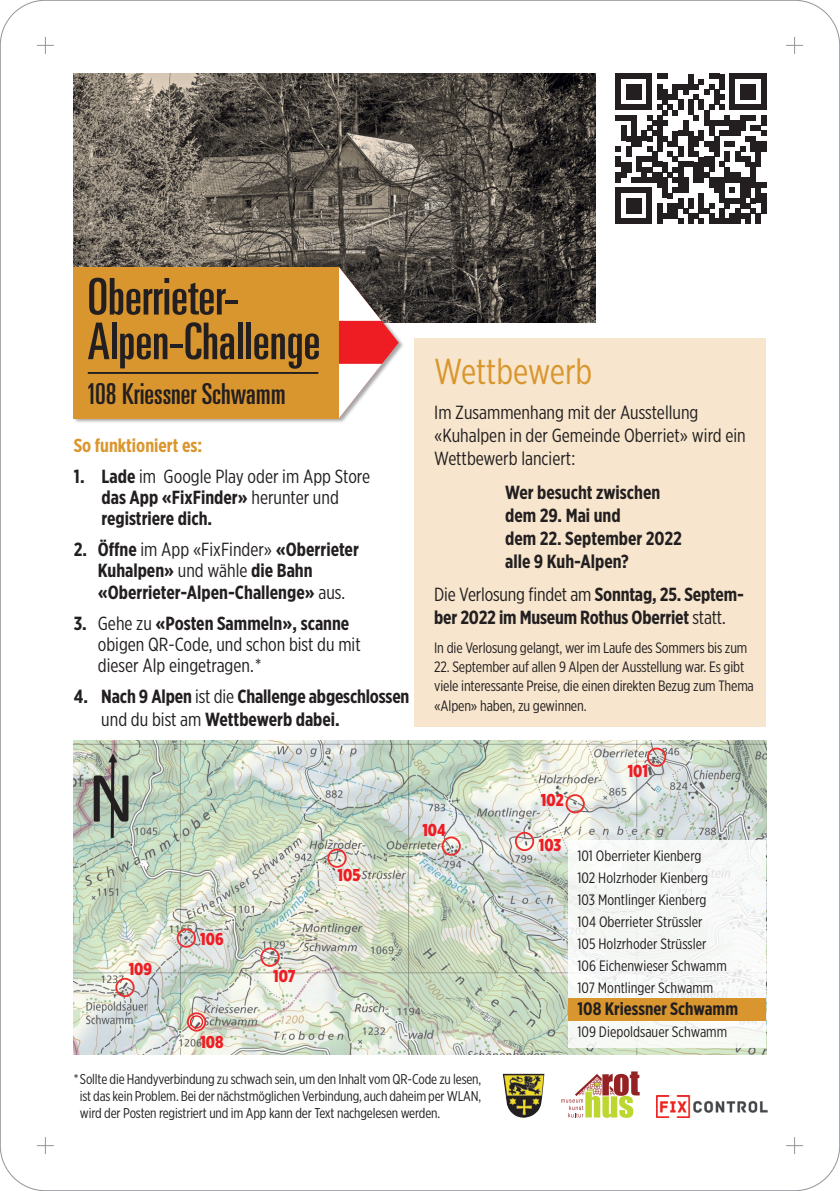
<style>
.page{position:relative;width:840px;height:1191px;background:#fff}
.page>*{position:absolute;margin:0;border:0;box-sizing:border-box;transform-origin:0 0}
.t1{font:ultra-condensed 50.6px/44.6px "Univers";color:#231f20}
.t2{font:36px "Gotham X Narrow";letter-spacing:-.005em;color:#da962e}
.t3{font:ultra-condensed 28.8px "Univers";color:#231f20}
.t4{font:700 19px/23px "Gotham X Narrow";color:#231f20}
.t5{font:19px/23px "Gotham X Narrow";color:#231f20}
.t6{font:700 19px "Gotham X Narrow";color:#da962e}
.t7{font:700 18px "Gotham X Narrow";color:#231f20}
.t8{font:900 17.2px "Gotham X Narrow";letter-spacing:.005em;color:#ee1d23}
.t9{font:15px/22px "Gotham X Narrow";letter-spacing:-.01em;color:#231f20}
.t10{font:14.2px/17px "Gotham X Narrow";letter-spacing:-.01em;color:#231f20;text-align:justify}
.s1{font-weight:400}
.s2{font-weight:700}
</style>
<div class="page">
<svg style="left:37px;top:37px;width:17px;height:17px"></svg>
<svg style="left:37px;top:1137px;width:17px;height:17px"></svg>
<svg style="left:786px;top:37px;width:16px;height:17px"></svg>
<svg style="left:786px;top:1137px;width:16px;height:17px"></svg>
<img style="left:502px;top:1073px;width:42px;height:44px">
<svg style="left:74px;top:740px;width:691px;height:315px;background:#cbd5c7"></svg>
<div style="left:176px;top:928px;width:20px;height:19px;border:2px solid #ee2d2d;border-radius:50%"></div>
<div style="left:260px;top:947px;width:19px;height:19px;border:2px solid #ee2d2d;border-radius:50%"></div>
<div style="left:187px;top:1012px;width:19px;height:19px;border:2px solid #ee2d2d;border-radius:50%"></div>
<div style="left:327px;top:848px;width:19px;height:19px;border:2px solid #ee2d2d;border-radius:50%"></div>
<div style="left:441px;top:836px;width:19px;height:19px;border:2px solid #ee2d2d;border-radius:50%"></div>
<div style="left:565px;top:794px;width:19px;height:19px;border:2px solid #ee2d2d;border-radius:50%"></div>
<div style="left:514px;top:832px;width:20px;height:19px;border:2px solid #ee2d2d;border-radius:50%"></div>
<div style="left:115px;top:977px;width:19px;height:20px;border:2px solid #ee2d2d;border-radius:50%"></div>
<div style="left:646px;top:747px;width:20px;height:20px;border:2px solid #ee2d2d;border-radius:50%"></div>
<div style="left:568px;top:840px;width:197px;height:207px;background:#f6f8f5"></div>
<img style="left:74px;top:74px;width:521px;height:248px">
<div style="left:73px;top:266px;width:331px;height:158px;background:#231f20;opacity:.4"></div>
<div style="left:74px;top:267px;width:265px;height:151px;background:#da962e"></div>
<svg style="left:339px;top:267px;width:59px;height:151px"></svg>
<img style="left:656px;top:1095px;width:112px;height:22px">
<svg style="left:561px;top:1071px;width:78px;height:46px"></svg>
<div style="left:568px;top:998px;width:197px;height:23px;background:#da962e"></div>
<svg style="left:94px;top:753px;width:34px;height:85px;background:#838b80"></svg>
<hr style="left:88px;top:372px;width:230px;height:2px;background:#231f20">
<div style="left:190px;top:1015px;width:13px;height:13px;border:1px solid #ee1d23;border-radius:50%"></div>
<svg style="left:615px;top:74px;width:150px;height:150px"></svg>
<div style="left:760px;top:193px;width:5px;height:21px;background:#231f20"></div>
<div style="left:414px;top:338px;width:351px;height:388px;background:#f7e6cd"></div>
<h1 class="t1" style="left:87px;top:274px;width:234px">Oberrieter-<br>Alpen-Challenge</h1>
<h3 class="t3" style="left:86px;top:378px;width:201px">108 Kriessner Schwamm</h3>
<p class="t6" style="left:74px;top:433px;width:130px">So funktioniert es:</p>
<p class="t4" style="left:101px;top:465px;width:270px;line-height:21px;text-indent:-28px">1. Lade <span class="s1">im Google Play oder im App Store </span>das App «FixFinder» <span class="s1">herunter und </span>registriere dich.</p>
<p class="t4" style="left:98px;top:538px;width:262px;line-height:21.4px;text-indent:-24px">2. Öffne <span class="s1">im App «FixFinder»</span> «Oberrieter<br>Kuhalpen» <span class="s1">und wähle</span> die Bahn «Oberrieter-Alpen-Challenge» <span class="s1">aus.</span></p>
<p class="t5" style="left:98px;top:612px;width:264px;line-height:21px;text-indent:-24px"><span class="s2">3.</span> Gehe zu <span class="s2">«Posten Sammeln», scanne </span>obigen QR-Code, und schon bist du mit dieser Alp eingetragen. *</p>
<p class="t4" style="left:101px;top:684px;width:309px;text-indent:-27px">4. Nach 9 Alpen <span class="s1">ist die</span> Challenge abgeschlossen <span class="s1">und du bist am</span> Wettbewerb dabei.</p>
<h2 class="t2" style="left:434px;top:350px;width:160px">Wettbewerb</h2>
<p class="t5" style="left:434px;top:401px;width:313px">Im Zusammenhang mit der Ausstellung «Kuhalpen in der Gemeinde Oberriet» wird ein<br>Wettbewerb lanciert:</p>
<p class="t4" style="left:505px;top:480px;width:178px">Wer besucht zwischen dem 29. Mai und<br>dem 22. September 2022 alle 9 Kuh-Alpen?</p>
<p class="t4" style="left:434px;top:582px;width:311px"><span class="s1">Die Verlosung findet am</span> Sonntag, 25. Septem&shy;ber 2022 im Museum Rothus Oberriet <span class="s1">statt.</span></p>
<p class="t9" style="left:434px;top:636px;width:314px">In die Verlosung gelangt, wer im Laufe des Sommers bis zum</p>
<p class="t9" style="left:434px;top:656px;width:321px;line-height:19.6px">22. September auf allen 9 Alpen der Ausstellung war. Es gibt viele interessante Preise, die einen direkten Bezug zum Thema «Alpen» haben, zu gewinnen.</p>
<p class="t8" style="left:129px;top:958px;width:25px">109</p>
<p class="t8" style="left:200px;top:927px;width:25px">106</p>
<p class="t8" style="left:200px;top:1030px;width:25px">108</p>
<p class="t8" style="left:273px;top:965px;width:24px">107</p>
<p class="t8" style="left:337px;top:864px;width:24px">105</p>
<p class="t8" style="left:422px;top:819px;width:25px">104</p>
<p class="t8" style="left:540px;top:789px;width:24px">102</p>
<p class="t8" style="left:538px;top:834px;width:24px">103</p>
<p class="t8" style="left:627px;top:760px;width:22px">101</p>
<p class="t9" style="left:577px;top:844px;width:151px">101 Oberrieter Kienberg<br>102 Holzrhoder Kienberg<br>103 Montlinger Kienberg<br>104 Oberrieter Strüssler<br>105 Holzrhoder Strüssler<br>106 Eichenwieser Schwamm<br>107 Montlinger Schwamm</p>
<p class="t7" style="left:577px;top:998px;width:162px">108 Kriessner Schwamm</p>
<p class="t9" style="left:577px;top:1020px;width:151px">109 Diepoldsauer Schwamm</p>
<p class="t10" style="left:80px;top:1070px;width:402px;text-indent:-6px">* Sollte die Handyverbindung zu schwach sein, um den Inhalt vom QR-Code zu lesen, ist das kein Problem. Bei der nächstmöglichen Verbindung, auch daheim per WLAN, wird der Posten registriert und im App kann der Text nachgelesen werden.</p>
</div>
